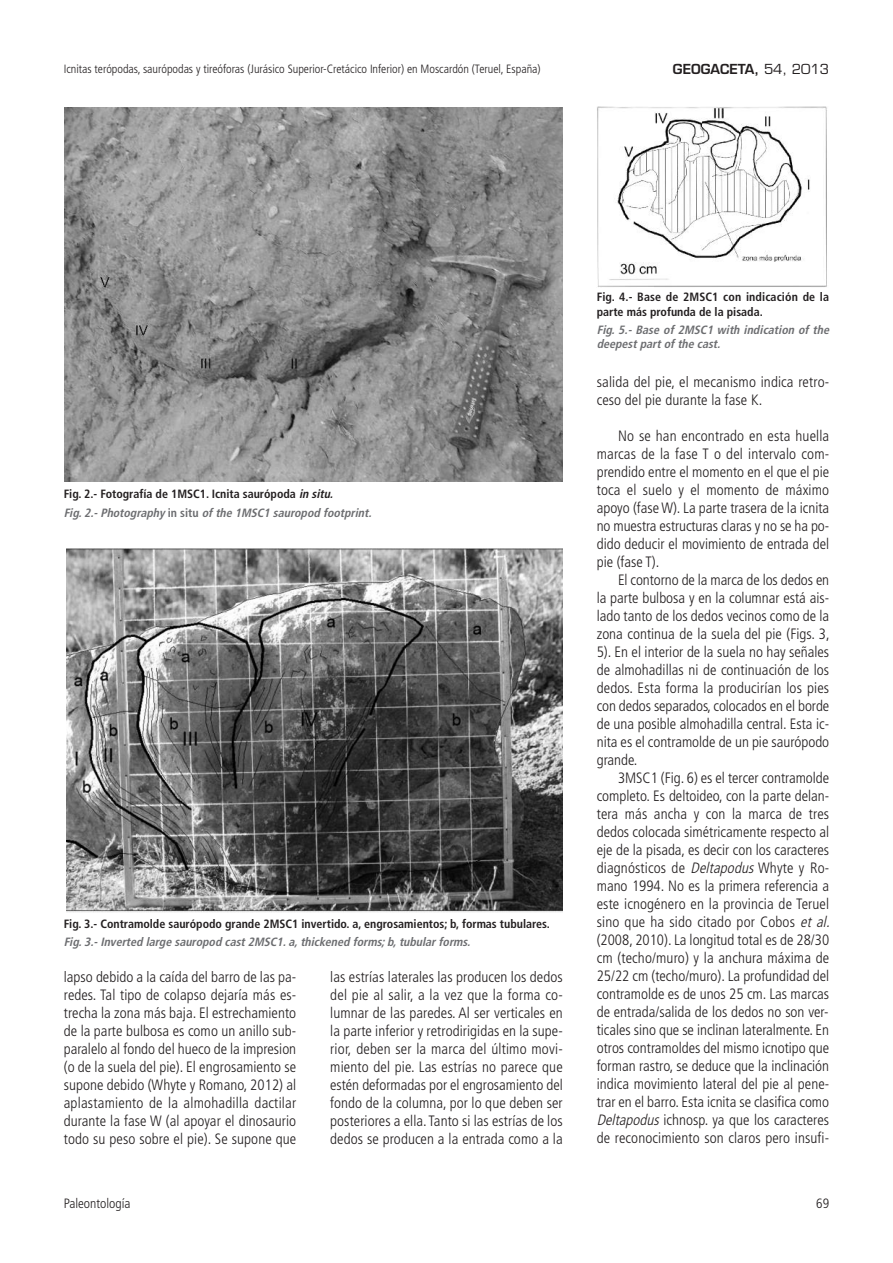
<style>
.page{position:relative;width:893px;height:1263px;background:#fff}
.page>*{position:absolute;margin:0;border:0;box-sizing:border-box;transform-origin:0 0}
.t1{font:300 condensed 15px/18px "Frutiger";color:#231f20;text-align:justify}
.t2{font:600 13.5px "Eurostile";color:#231f20}
.t3{font:300 condensed 13.5px "Frutiger";color:#231f20}
.t4{font:italic 700 condensed 12px/18.5px "Frutiger";color:#6c6d70}
.t5{font:700 condensed 12px/14.2px "Frutiger";color:#231f20}
.t6{font:300 condensed 12px "Frutiger";color:#231f20}
.s1{font-weight:400}
.s2{font-style:normal;color:#231f20}
.s3{color:#231f20}
.s4{font-style:normal}
.s5{font-style:italic}
</style>
<div class="page">
<img style="left:65px;top:107px;width:498px;height:374px">
<div style="left:64px;top:543px;width:499px;height:369px;background:linear-gradient(to right,#fff,#fff)"></div>
<img style="left:66px;top:549px;width:497px;height:363px">
<img style="left:597px;top:106px;width:230px;height:181px">
<p class="t6" style="left:64px;top:64px;width:478px">Icnitas terópodas, saurópodas y tireóforas (Jurásico Superior-Cretácico Inferior) en Moscardón (Teruel, España)</p>
<p class="t2" style="left:673px;top:64px;width:158px">GEOGACETA, <span class="s1">54, 2013</span></p>
<p class="t4" style="left:64px;top:486px;width:312px"><span class="s2">Fig. 2.- Fotografía de 1MSC1. Icnita saurópoda</span> <span class="s3">insitu.<br></span>Fig. 2.- Photography <span class="s4">i n s i t u</span> of the 1MSC1 sauropod footprint.</p>
<p class="t5" style="left:64px;top:917px;width:488px">Fig. 3.- Contramolde saurópodo grande 2MSC1 invertido. a, engrosamientos; b, formas tubulares.</p>
<p class="t4" style="left:64px;top:933px;width:410px">Fig. 3.- Inverted large sauropod cast 2MSC1. a, thickened forms; b, tubular forms.</p>
<p class="t1" style="left:64px;top:969px;width:234px">lapso debido a la caída del barro de las pa&shy;redes. Tal tipo de colapso dejaría más es&shy;trecha la zona más baja. El estrechamiento de la parte bulbosa es como un anillo sub&shy;paralelo al fondo del hueco de la impresion (o de la suela del pie). El engrosamiento se supone debido (Whyte y Romano, 2012) al aplastamiento de la almohadilla dactilar durante la fase W (al apoyar el dinosaurio todo su peso sobre el pie). Se supone que</p>
<p class="t1" style="left:330px;top:969px;width:234px">las estrías laterales las producen los dedos del pie al salir, a la vez que la forma co&shy;lumnar de las paredes. Al ser verticales en la parte inferior y retrodirigidas en la supe&shy;rior, deben ser la marca del último movi&shy;miento del pie. Las estrías no parece que estén deformadas por el engrosamiento del fondo de la columna, por lo que deben ser posteriores a ella. Tanto si las estrías de los dedos se producen a la entrada como a la</p>
<p class="t5" style="left:597px;top:291px;width:234px">Fig. 4.- Base de 2MSC1 con indicación de la parte más profunda de la pisada.</p>
<p class="t4" style="left:597px;top:324px;width:236px;line-height:14.2px">Fig. 5.- Base of 2MSC1 with indication of the deepest part of the cast.</p>
<p class="t1" style="left:597px;top:374px;width:234px">salida del pie, el mecanismo indica retro&shy;ceso del pie durante la fase K.</p>
<p class="t1" style="left:597px;top:428px;width:234px;text-indent:21px">No se han encontrado en esta huella marcas de la fase T o del intervalo com&shy;prendido entre el momento en el que el pie toca el suelo y el momento de máximo apoyo (fase W). La parte trasera de la icnita no muestra estructuras claras y no se ha po&shy;dido deducir el movimiento de entrada del pie (fase T).</p>
<p class="t1" style="left:597px;top:572px;width:234px;text-indent:21px">El contorno de la marca de los dedos en la parte bulbosa y en la columnar está ais&shy;lado tanto de los dedos vecinos como de la zona continua de la suela del pie (Figs. 3, 5). En el interior de la suela no hay señales de almohadillas ni de continuación de los dedos. Esta forma la producirían los pies con dedos separados, colocados en el borde de una posible almohadilla central. Esta ic&shy;nita es el contramolde de un pie saurópodo grande.</p>
<p class="t1" style="left:597px;top:770px;width:238px;text-align:left;text-indent:21px">3MSC1 (Fig. 6) es el tercer contramolde completo. Es deltoideo, con la parte delan&shy;tera más ancha y con la marca de tres dedos colocada simétricamente respecto al eje de la pisada, es decir con los caracteres diagnósticos de <span class="s5">Deltapodus</span>Whyte y Ro&shy;mano 1994. No es la primera referencia a este icnogénero en la provincia de Teruel sino que ha sido citado por Cobos <span class="s5">et al. </span>(2008, 2010). La longitud total es de 28/30 cm (techo/muro) y la anchura máxima de 25/22 cm (techo/muro). La profundidad del contramolde es de unos 25 cm. Las marcas de entrada/salida de los dedos no son ver&shy;ticales sino que se inclinan lateralmente. En otros contramoldes del mismo icnotipo que forman rastro, se deduce que la inclinación indica movimiento lateral del pie al pene&shy;trar en el barro. Esta icnita se clasifica como <span class="s5">Deltapodus</span>ichnosp. ya que los caracteres de reconocimiento son claros pero insufi-</p>
<p class="t3" style="left:64px;top:1198px;width:68px">Paleontología</p>
<p class="t3" style="left:816px;top:1198px;width:14px">69</p>
</div>
